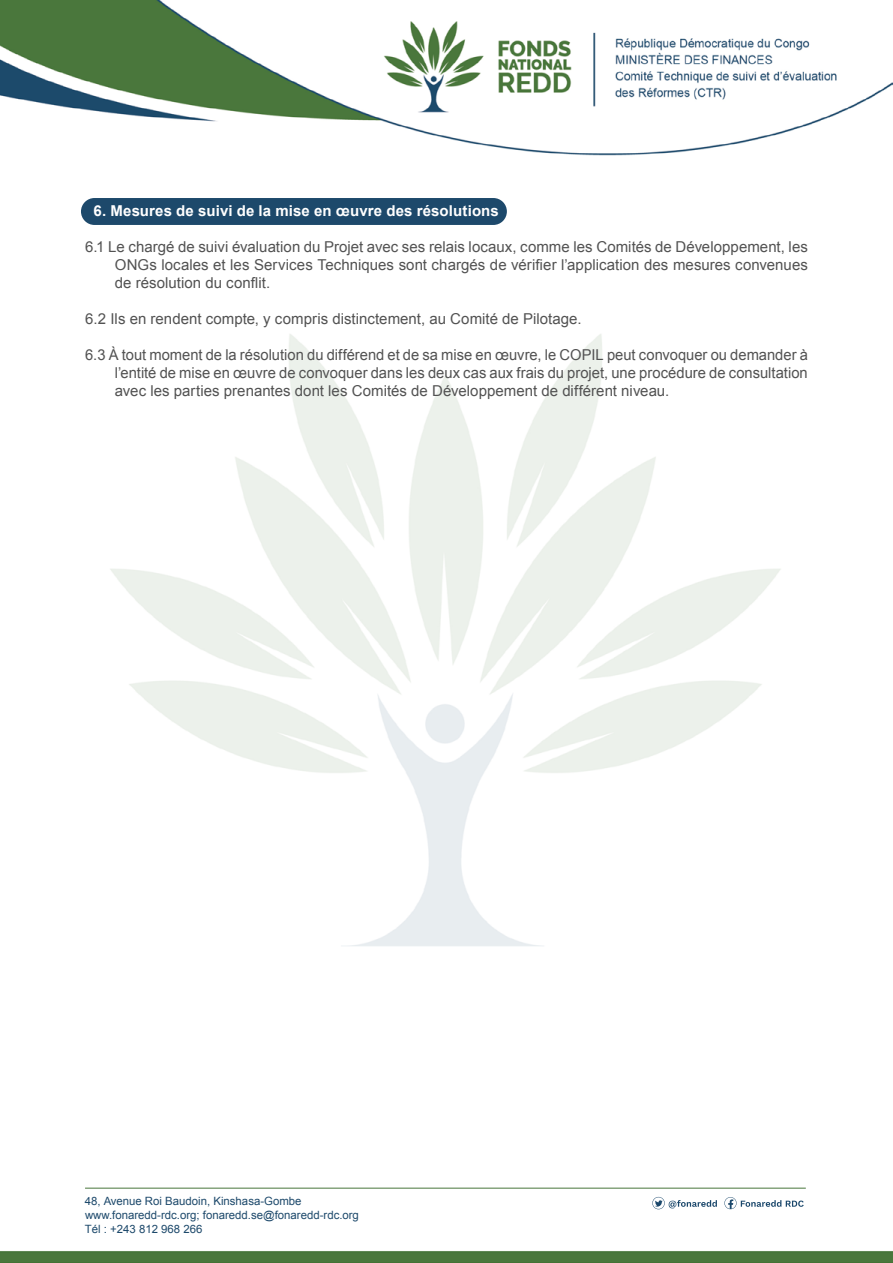
<style>
.page{position:relative;width:893px;height:1263px;background:#fff}
.page>*{position:absolute;margin:0;border:0;box-sizing:border-box;transform-origin:0 0}
.t1{font:15px/18px "Arial";letter-spacing:.005em;color:#525252;text-align:justify}
.t2{font:700 15px "Arial";letter-spacing:.01em;color:#fff}
.t3{font:11.4px/13.6px "Arial";color:#1d496b}
</style>
<div class="page">
<img style="left:0;top:0;width:893px;height:1262px">
<svg style="left:724px;top:1197px;width:80px;height:12px"></svg>
<svg style="left:652px;top:1197px;width:65px;height:12px"></svg>
<hr style="left:85px;top:1188px;width:721px;height:1px;background:#49773c">
<div style="left:81px;top:198px;width:426px;height:27px;background:#1d496b;border-radius:13px"></div>
<p class="t2" style="left:94px;top:201px;width:407px">6. Mesures de suivi de la mise en œuvre des résolutions</p>
<p class="t1" style="left:115px;top:238px;width:695px;text-indent:-30px">6.1 Le chargé de suivi évaluation du Projet avec ses relais locaux, comme les Comités de Développement, les ONGs locales et les Services Techniques sont chargés de vérifier l’application des mesures convenues de résolution du conflit.</p>
<p class="t1" style="left:85px;top:310px;width:498px">6.2 Ils en rendent compte, y compris distinctement, au Comité de Pilotage.</p>
<p class="t1" style="left:115px;top:346px;width:695px;text-indent:-30px">6.3 À tout moment de la résolution du différend et de sa mise en œuvre, le COPIL peut convoquer ou demander à l’entité de mise en œuvre de convoquer dans les deux cas aux frais du projet, une procédure de consultation avec les parties prenantes dont les Comités de Développement de différent niveau.</p>
<p class="t3" style="left:85px;top:1195px;width:276px">48, Avenue Roi Baudoin, Kinshasa-Gombe www.fonaredd-rdc.org; fonaredd.se@fonaredd-rdc.org<br>Tél : +243 812 968 266</p>
</div>
